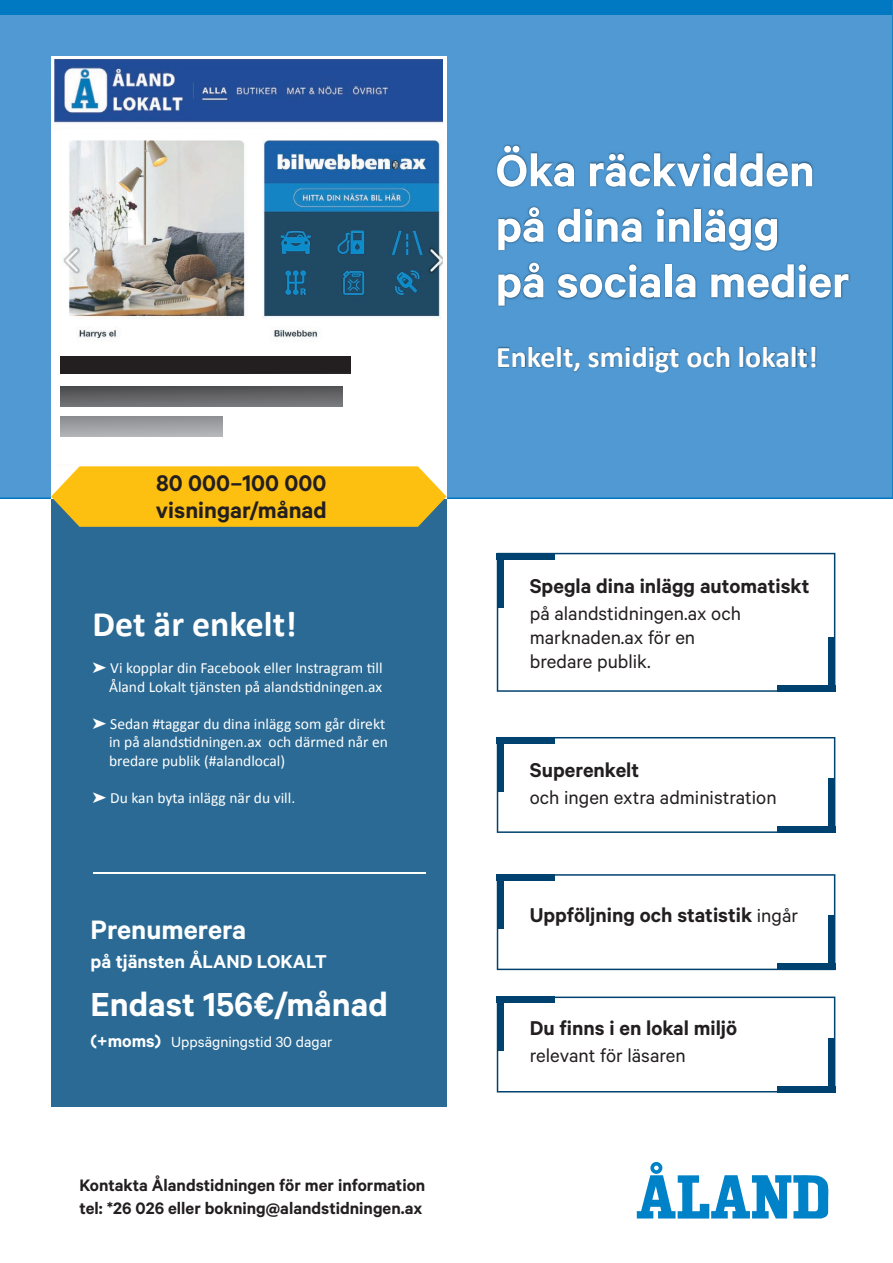
<style>
.page{position:relative;width:893px;height:1263px;background:#fff}
.page>*{position:absolute;margin:0;border:0;box-sizing:border-box;transform-origin:0 0}
.t1{font:600 50.7px/55.5px "Calibre";color:#fff}
.t2{font:600 37.5px "Calibre";color:#fff}
.t3{font:700 35.85px "Calibri";color:#fff}
.t4{font:700 30px "Calibri";color:#fff}
.t5{font:600 30px "Calibre";color:#fff}
.t6{font:600 25.5px/27px "Calibre";color:#231f20}
.t7{font:600 22.5px "Calibre";color:#231f20}
.t8{font:21px/24px "Calibre";color:#231f20}
.t9{font:600 21px "Calibre";color:#fff}
.t10{font:600 18.6px/22.4px "Calibre";color:#231f20}
.t11{font:16.5px "Calibre";color:#fff}
.t12{font:15.45px/18.6px "Calibri";color:#fff;text-align:right}
.s1{font-weight:600;font-size:19.5px}
.s2{font-weight:400;font-size:21px}
</style>
<div class="page">
<svg style="left:637px;top:1162px;width:191px;height:56px"></svg>
<div style="left:0;top:0;width:893px;height:499px;background:#5199d2"></div>
<img style="left:497px;top:346px;width:319px;height:27px">
<div style="left:51px;top:499px;width:396px;height:607px;background:#2a6a94"></div>
<div style="left:51px;top:56px;width:396px;height:442px;background:#fff"></div>
<svg style="left:60px;top:356px;width:283px;height:81px"></svg>
<img style="left:61px;top:387px;width:281px;height:20px">
<div style="left:61px;top:356px;width:290px;height:18px;background:#231f20"></div>
<img style="left:61px;top:416px;width:162px;height:20px">
<img style="left:63px;top:140px;width:380px;height:200px">
<img style="left:54px;top:60px;width:389px;height:65px">
<img style="left:496px;top:144px;width:355px;height:162px">
<hr style="left:94px;top:873px;width:332px;height:1px;background:#fff">
<div style="left:0;top:0;width:891px;height:15px;background:#0079c2"></div>
<svg style="left:497px;top:553px;width:338px;height:139px"></svg>
<div style="left:497px;top:553px;width:7px;height:54px;background:#00426f"></div>
<div style="left:497px;top:553px;width:58px;height:7px;background:#00426f"></div>
<div style="left:828px;top:637px;width:7px;height:55px;background:#00426f"></div>
<div style="left:777px;top:685px;width:58px;height:7px;background:#00426f"></div>
<svg style="left:497px;top:737px;width:338px;height:96px"></svg>
<div style="left:497px;top:737px;width:7px;height:54px;background:#00426f"></div>
<div style="left:497px;top:737px;width:58px;height:7px;background:#00426f"></div>
<div style="left:828px;top:778px;width:7px;height:55px;background:#00426f"></div>
<div style="left:777px;top:826px;width:58px;height:7px;background:#00426f"></div>
<svg style="left:497px;top:874px;width:338px;height:96px"></svg>
<div style="left:497px;top:874px;width:7px;height:54px;background:#00426f"></div>
<div style="left:497px;top:874px;width:58px;height:7px;background:#00426f"></div>
<div style="left:828px;top:916px;width:7px;height:54px;background:#00426f"></div>
<div style="left:777px;top:963px;width:58px;height:7px;background:#00426f"></div>
<svg style="left:497px;top:996px;width:338px;height:96px"></svg>
<div style="left:497px;top:996px;width:7px;height:55px;background:#00426f"></div>
<div style="left:497px;top:996px;width:58px;height:7px;background:#00426f"></div>
<div style="left:828px;top:1038px;width:7px;height:54px;background:#00426f"></div>
<div style="left:777px;top:1086px;width:58px;height:6px;background:#00426f"></div>
<svg style="left:51px;top:466px;width:396px;height:61px;background:#f4bf20"></svg>
<h3 class="t6" style="left:156px;top:469px;width:172px">80 000–100 000 visningar/månad</h3>
<h3 class="t3" style="left:93px;top:601px;width:206px">Det är enkelt!</h3>
<p class="t12" style="left:93px;top:658px;width:291px">➤ Vi kopplar din Facebook eller Instragram till<br>Åland Lokalt tjänsten på alandstidningen.ax</p>
<p class="t12" style="left:109px;top:714px;width:281px;text-align:left;text-indent:-16px">➤ Sedan #taggar du dina inlägg som går direkt in på alandstidningen.ax och därmed når en bredare publik (#alandlocal)</p>
<p class="t12" style="left:93px;top:789px;width:204px">➤ Du kan byta inlägg när du vill.</p>
<h3 class="t5" style="left:90px;top:912px;width:157px">Prenumerera</h3>
<h3 class="t9" style="left:90px;top:948px;width:238px">på tjänsten ÅLAND LOKALT</h3>
<h2 class="t2" style="left:90px;top:981px;width:299px">Endast 156€/månad</h2>
<p class="t11" style="left:90px;top:1032px;width:243px"><span class="s1">(+moms)</span> Uppsägningstid 30 dagar</p>
<p class="t10" style="left:79px;top:1174px;width:347px">Kontakta Ålandstidningen för mer information tel: *26 026 eller bokning@alandstidningen.ax</p>
<h1 class="t1" style="left:496px;top:141px;width:356px">Öka räckvidden på dina inlägg<br>på sociala medier</h1>
<h3 class="t4" style="left:496px;top:338px;width:323px">Enkelt, smidigt och lokalt!</h3>
<h3 class="t7" style="left:530px;top:572px;width:281px">Spegla dina inlägg automatiskt</h3>
<h3 class="t8" style="left:530px;top:600px;width:213px">på alandstidningen.ax och marknaden.ax för en bredare publik.</h3>
<h3 class="t7" style="left:530px;top:756px;width:111px">Superenkelt</h3>
<h3 class="t8" style="left:530px;top:784px;width:248px">och ingen extra administration</h3>
<h3 class="t7" style="left:530px;top:901px;width:270px">Uppföljning och statistik <span class="s2">ingår</span></h3>
<h3 class="t7" style="left:530px;top:1015px;width:209px">Du finns i en lokal miljö</h3>
<h3 class="t8" style="left:530px;top:1043px;width:157px">relevant för läsaren</h3>
</div>
